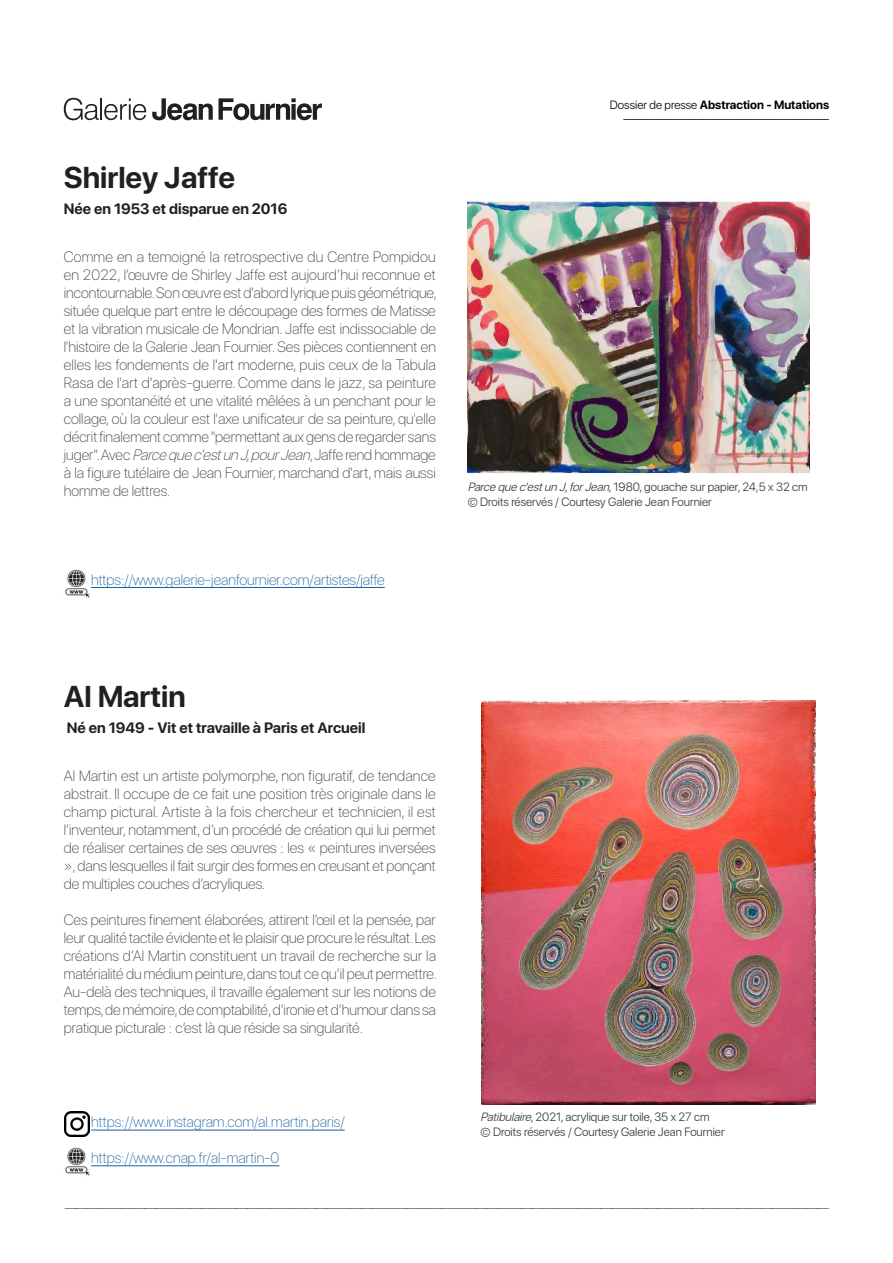
<style>
.page{position:relative;width:893px;height:1263px;background:#fff}
.page>*{position:absolute;margin:0;border:0;box-sizing:border-box;transform-origin:0 0}
.t1{font:700 30px "SF Pro Display";color:#231f20}
.t2{font:100 15px/18px "SF Pro Display";color:#323738;text-align:justify}
.t3{font:100 15px "SF Pro Display";color:#175d9e}
.t4{font:700 15px "SF Pro Display";color:#231f20}
.t5{font:300 12px/15px "SF Pro Display";color:#323738}
.t6{font:100 12px "SF Pro Display";color:#000001}
.t7{font:300 12px/13.5px "SF Pro Display";color:#000001;text-align:right}
.s1{font-style:italic}
.s2{font-weight:700}
</style>
<div class="page">
<img style="left:468px;top:200px;width:342px;height:275px">
<svg style="left:64px;top:98px;width:82px;height:22px"></svg>
<svg style="left:152px;top:98px;width:61px;height:22px"></svg>
<svg style="left:219px;top:98px;width:103px;height:22px"></svg>
<img style="left:481px;top:701px;width:334px;height:404px">
<img style="left:65px;top:569px;width:24px;height:29px">
<hr style="left:91px;top:587px;width:294px;height:1px;background:#175d9e">
<img style="left:65px;top:1147px;width:25px;height:29px">
<hr style="left:91px;top:1165px;width:188px;height:1px;background:#175d9e">
<img style="left:65px;top:1111px;width:24px;height:25px">
<hr style="left:91px;top:1130px;width:254px;height:1px;background:#175d9e">
<h1 class="t1" style="left:64px;top:160px;width:173px">Shirley Jaffe</h1>
<p class="t4" style="left:64px;top:200px;width:225px">Née en 1953 et disparue en 2016</p>
<p class="t2" style="left:64px;top:248px;width:375px">Comme en a temoigné la retrospective du Centre Pompidou en 2022, l’œuvre de Shirley Jaffe est aujourd’hui reconnue et incontournable. Son œuvre est d'abord lyrique puis géométrique, située quelque part entre le découpage des formes de Matisse et la vibration musicale de Mondrian. Jaffe est indissociable de l'histoire de la Galerie Jean Fournier. Ses pièces contiennent en elles les fondements de l'art moderne, puis ceux de la Tabula Rasa de l'art d'après-guerre. Comme dans le jazz, sa peinture a une spontanéité et une vitalité mêlées à un penchant pour le collage, où la couleur est l'axe unificateur de sa peinture, qu'elle décrit finalement comme "permettant aux gens de regarder sans juger". Avec <span class="s1">Parcequec'estunJ,pourJean</span>, Jaffe rend hommage à la figure tutélaire de Jean Fournier, marchand d'art, mais aussi homme de lettres.</p>
<p class="t3" style="left:91px;top:569px;width:295px">https://www.galerie-jeanfournier.com/artistes/jaffe</p>
<p class="t7" style="left:610px;top:99px;width:221px">Dossier de presse <span class="s2">Abstraction - Mutations </span>——————————————————</p>
<p class="t5" style="left:468px;top:479px;width:341px"><span class="s1">Parcequec'estunJ,forJean</span>, 1980, gouache sur papier, 24,5 x 32 cm © Droits réservés / Courtesy Galerie Jean Fournier</p>
<h1 class="t1" style="left:64px;top:679px;width:123px">Al Martin</h1>
<p class="t4" style="left:67px;top:719px;width:300px">Né en 1949 - Vit et travaille à Paris et Arcueil</p>
<p class="t2" style="left:64px;top:767px;width:374px">Al Martin est un artiste polymorphe, non figuratif, de tendance abstrait. Il occupe de ce fait une position très originale dans le champ pictural. Artiste à la fois chercheur et technicien, il est l’inventeur, notamment, d’un procédé de création qui lui permet de réaliser certaines de ses œuvres : les « peintures inversées », dans lesquelles il fait surgir des formes en creusant et ponçant de multiples couches d’acryliques.</p>
<p class="t2" style="left:64px;top:911px;width:375px">Ces peintures finement élaborées, attirent l’œil et la pensée, par leur qualité tactile évidente et le plaisir que procure le résultat. Les créations d’Al Martin constituent un travail de recherche sur la matérialité du médium peinture, dans tout ce qu’il peut permettre.<br>Au-delà des techniques, il travaille également sur les notions de temps, de mémoire, de comptabilité, d’ironie et d’humour dans sa pratique picturale : c’est là que réside sa singularité.</p>
<p class="t3" style="left:91px;top:1112px;width:255px">https://www.instagram.com/al.martin.paris/</p>
<p class="t3" style="left:91px;top:1147px;width:190px">https://www.cnap.fr/al-martin-0</p>
<p class="t5" style="left:480px;top:1110px;width:246px"><span class="s1">Patibulaire</span>, 2021, acrylique sur toile, 35 x 27 cm<br>© Droits réservés / Courtesy Galerie Jean Fournier</p>
<p class="t6" style="left:65px;top:1199px;width:766px">———————————————————————————————————————————————————————————————————</p>
</div>
